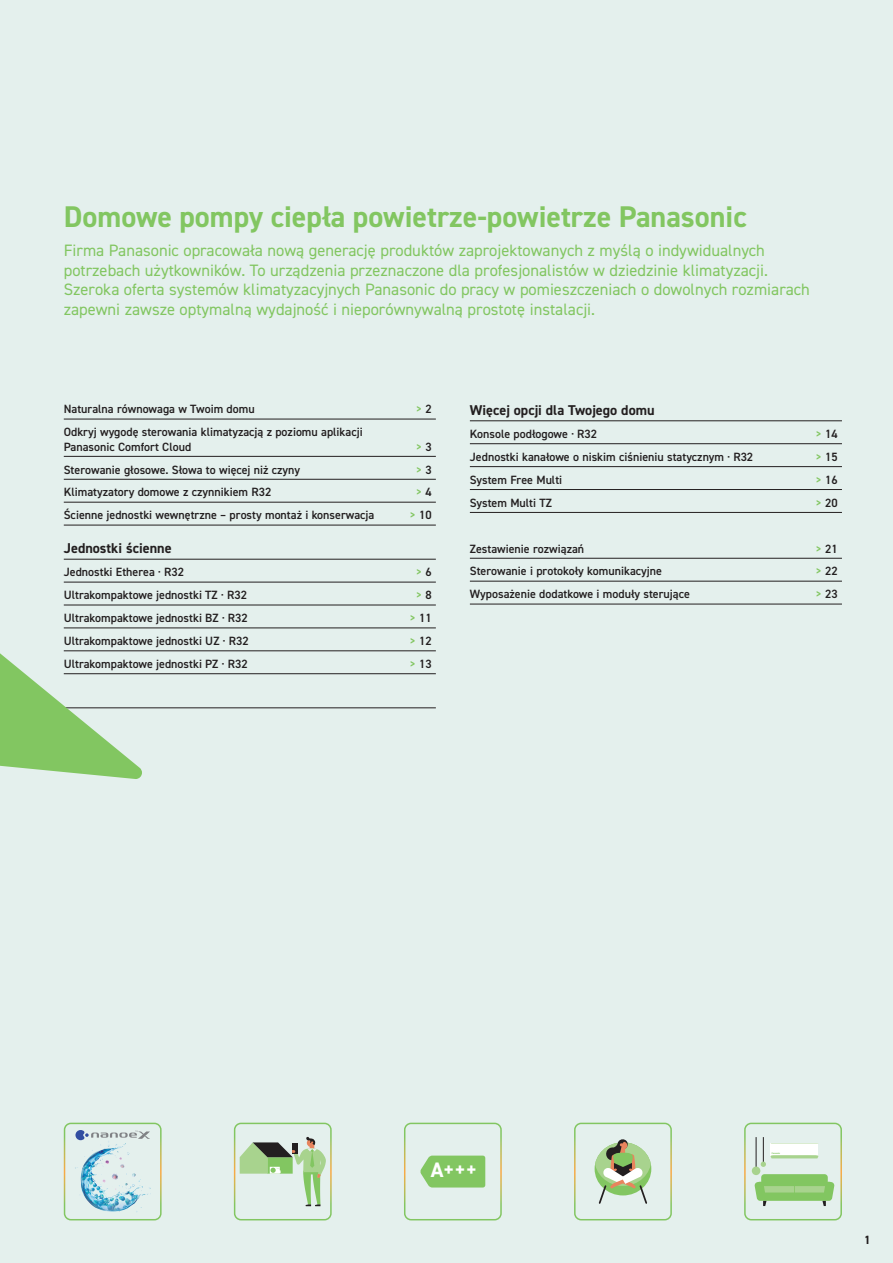
<style>
.page{position:relative;width:893px;height:1263px;background:#e4f0ed}
.page>*{position:absolute;margin:0;border:0;box-sizing:border-box;transform-origin:0 0}
._00_20_HEADLINE_20B{font:700 30px "DIN2014";color:#82c661}
.t1{font:700 21px "DIN2014";color:#fff}
._01_20_TEXT_9_5R{font:16.5px/19.8px "DIN2014";color:#82c661}
._00_21_CONTENT{font:700 14.25px "DIN2014";color:#231f20}
._00_21_CONTENT-2{font:600 12px/14.4px "DIN2014";color:#231f20}
._00_21_CONTENT-3{font:600 12px "DIN2014";color:#82c661}
.t2{font:700 12px "DIN2014";color:#231f20}
.s1{color:#231f20}
.s2{color:#82c661}
</style>
<div class="page">
<hr style="left:64px;top:419px;width:372px;height:1px;background:#231f20">
<hr style="left:64px;top:456px;width:372px;height:1px;background:#231f20">
<hr style="left:64px;top:479px;width:372px;height:1px;background:#231f20">
<hr style="left:64px;top:502px;width:372px;height:1px;background:#231f20">
<hr style="left:64px;top:525px;width:372px;height:1px;background:#231f20">
<hr style="left:64px;top:559px;width:372px;height:1px;background:#231f20">
<hr style="left:64px;top:582px;width:372px;height:1px;background:#231f20">
<hr style="left:64px;top:605px;width:372px;height:1px;background:#231f20">
<hr style="left:64px;top:628px;width:372px;height:1px;background:#231f20">
<hr style="left:64px;top:650px;width:372px;height:1px;background:#231f20">
<hr style="left:64px;top:673px;width:372px;height:1px;background:#231f20">
<hr style="left:64px;top:707px;width:372px;height:1px;background:#231f20">
<hr style="left:470px;top:420px;width:372px;height:1px;background:#231f20">
<hr style="left:470px;top:443px;width:372px;height:1px;background:#231f20">
<hr style="left:470px;top:466px;width:372px;height:1px;background:#231f20">
<hr style="left:470px;top:489px;width:372px;height:1px;background:#231f20">
<hr style="left:470px;top:512px;width:372px;height:1px;background:#231f20">
<hr style="left:470px;top:558px;width:372px;height:1px;background:#231f20">
<hr style="left:470px;top:581px;width:372px;height:1px;background:#231f20">
<hr style="left:470px;top:604px;width:372px;height:1px;background:#231f20">
<svg style="left:595px;top:1139px;width:56px;height:65px"></svg>
<div style="left:574px;top:1123px;width:98px;height:97px;border:2px solid #fff;border-radius:6px"></div>
<svg style="left:240px;top:1137px;width:86px;height:69px"></svg>
<div style="left:234px;top:1123px;width:98px;height:97px;border:2px solid #fff;border-radius:6px"></div>
<svg style="left:420px;top:1155px;width:65px;height:32px;background:#8ac96d"></svg>
<div style="left:404px;top:1123px;width:98px;height:97px;border:2px solid #fff;border-radius:6px"></div>
<img style="left:75px;top:1140px;width:76px;height:72px">
<div style="left:64px;top:1123px;width:98px;height:97px;border:2px solid #fff;border-radius:6px"></div>
<svg style="left:75px;top:1130px;width:75px;height:10px"></svg>
<div style="left:744px;top:1123px;width:98px;height:97px;border:2px solid #fff;border-radius:6px"></div>
<div style="left:761px;top:1174px;width:67px;height:20px;background:#82c661;border-radius:3px"></div>
<svg style="left:755px;top:1181px;width:80px;height:25px"></svg>
<hr style="left:756px;top:1137px;width:1px;height:31px;background:#231f20">
<div style="left:752px;top:1166px;width:8px;height:9px;background:#a8d38e;border-radius:50%"></div>
<svg style="left:761px;top:1137px;width:58px;height:30px"></svg>
<svg style="left:0;top:653px;width:142px;height:126px"></svg>
<p class="_00_20_HEADLINE_20B" style="left:64px;top:197px;width:684px">Domowe pompy ciepła powietrze-powietrze Panasonic</p>
<p class="_01_20_TEXT_9_5R" style="left:64px;top:240px;width:706px">Firma Panasonic opracowała nową generację produktów zaprojektowanych z myślą o indywidualnych potrzebach użytkowników. To urządzenia przeznaczone dla profesjonalistów w dziedzinie klimatyzacji.</p>
<p class="_01_20_TEXT_9_5R" style="left:64px;top:279px;width:747px">Szeroka oferta systemów klimatyzacyjnych Panasonic do pracy w pomieszczeniach o dowolnych rozmiarach zapewni zawsze optymalną wydajność i nieporównywalną prostotę instalacji.</p>
<p class="_00_21_CONTENT-2" style="left:64px;top:402px;width:192px">Naturalna równowaga w Twoim domu</p>
<p class="_00_21_CONTENT-3" style="left:416px;top:401px;width:17px">&gt; <span class="s1">2</span></p>
<p class="_00_21_CONTENT-2" style="left:64px;top:425px;width:300px">Odkryj wygodę sterowania klimatyzacją z poziomu aplikacji<br>Panasonic Comfort Cloud</p>
<p class="_00_21_CONTENT-3" style="left:416px;top:439px;width:17px">&gt; <span class="s1">3</span></p>
<p class="_00_21_CONTENT-2" style="left:64px;top:462px;width:238px">Sterowanie głosowe. Słowa to więcej niż czyny</p>
<p class="_00_21_CONTENT-3" style="left:416px;top:461px;width:17px">&gt; <span class="s1">3</span></p>
<p class="_00_21_CONTENT-2" style="left:64px;top:485px;width:209px">Klimatyzatory domowe z czynnikiem R32</p>
<p class="_00_21_CONTENT-3" style="left:416px;top:484px;width:17px">&gt; <span class="s1">4</span></p>
<p class="_00_21_CONTENT-2" style="left:64px;top:508px;width:312px">Ścienne jednostki wewnętrzne – prosty montaż i konserwacja</p>
<p class="_00_21_CONTENT-2" style="left:409px;top:508px;width:24px"><span class="s2">&gt;</span> 10</p>
<p class="_00_21_CONTENT" style="left:64px;top:539px;width:109px">Jednostki ścienne</p>
<p class="_00_21_CONTENT-2" style="left:64px;top:565px;width:122px">Jednostki Etherea · R32</p>
<p class="_00_21_CONTENT-3" style="left:416px;top:564px;width:17px">&gt; <span class="s1">6</span></p>
<p class="_00_21_CONTENT-2" style="left:64px;top:588px;width:185px">Ultrakompaktowe jednostki TZ · R32</p>
<p class="_00_21_CONTENT-3" style="left:416px;top:587px;width:17px">&gt; <span class="s1">8</span></p>
<p class="_00_21_CONTENT-2" style="left:64px;top:611px;width:186px">Ultrakompaktowe jednostki BZ · R32</p>
<p class="_00_21_CONTENT-2" style="left:409px;top:611px;width:24px"><span class="s2">&gt;</span> 11</p>
<p class="_00_21_CONTENT-2" style="left:64px;top:633px;width:186px">Ultrakompaktowe jednostki UZ · R32</p>
<p class="_00_21_CONTENT-2" style="left:409px;top:633px;width:24px"><span class="s2">&gt;</span> 12</p>
<p class="_00_21_CONTENT-2" style="left:64px;top:656px;width:185px">Ultrakompaktowe jednostki PZ · R32</p>
<p class="_00_21_CONTENT-2" style="left:409px;top:656px;width:24px"><span class="s2">&gt;</span> 13</p>
<p class="_00_21_CONTENT" style="left:470px;top:401px;width:186px">Więcej opcji dla Twojego domu</p>
<p class="_00_21_CONTENT-2" style="left:470px;top:426px;width:129px">Konsole podłogowe · R32</p>
<p class="_00_21_CONTENT-2" style="left:816px;top:426px;width:24px"><span class="s2">&gt;</span> 14</p>
<p class="_00_21_CONTENT-2" style="left:470px;top:449px;width:285px">Jednostki kanałowe o niskim ciśnieniu statycznym · R32</p>
<p class="_00_21_CONTENT-2" style="left:816px;top:449px;width:24px"><span class="s2">&gt;</span> 15</p>
<p class="_00_21_CONTENT-2" style="left:470px;top:472px;width:94px">System Free Multi</p>
<p class="_00_21_CONTENT-2" style="left:816px;top:472px;width:24px"><span class="s2">&gt;</span> 16</p>
<p class="_00_21_CONTENT-2" style="left:470px;top:495px;width:84px">System Multi TZ</p>
<p class="_00_21_CONTENT-2" style="left:816px;top:495px;width:24px"><span class="s2">&gt;</span> 20</p>
<p class="_00_21_CONTENT-2" style="left:470px;top:541px;width:116px">Zestawienie rozwiązań</p>
<p class="_00_21_CONTENT-2" style="left:816px;top:541px;width:24px"><span class="s2">&gt;</span> 21</p>
<p class="_00_21_CONTENT-2" style="left:470px;top:564px;width:194px">Sterowanie i protokoły komunikacyjne</p>
<p class="_00_21_CONTENT-2" style="left:816px;top:564px;width:24px"><span class="s2">&gt;</span> 22</p>
<p class="_00_21_CONTENT-2" style="left:470px;top:587px;width:222px">Wyposażenie dodatkowe i moduły sterujące</p>
<p class="_00_21_CONTENT-2" style="left:816px;top:587px;width:24px"><span class="s2">&gt;</span> 23</p>
<p class="t1" style="left:431px;top:1156px;width:48px">A+++</p>
<p class="t2" style="left:864px;top:1231px;width:8px">1</p>
</div>
